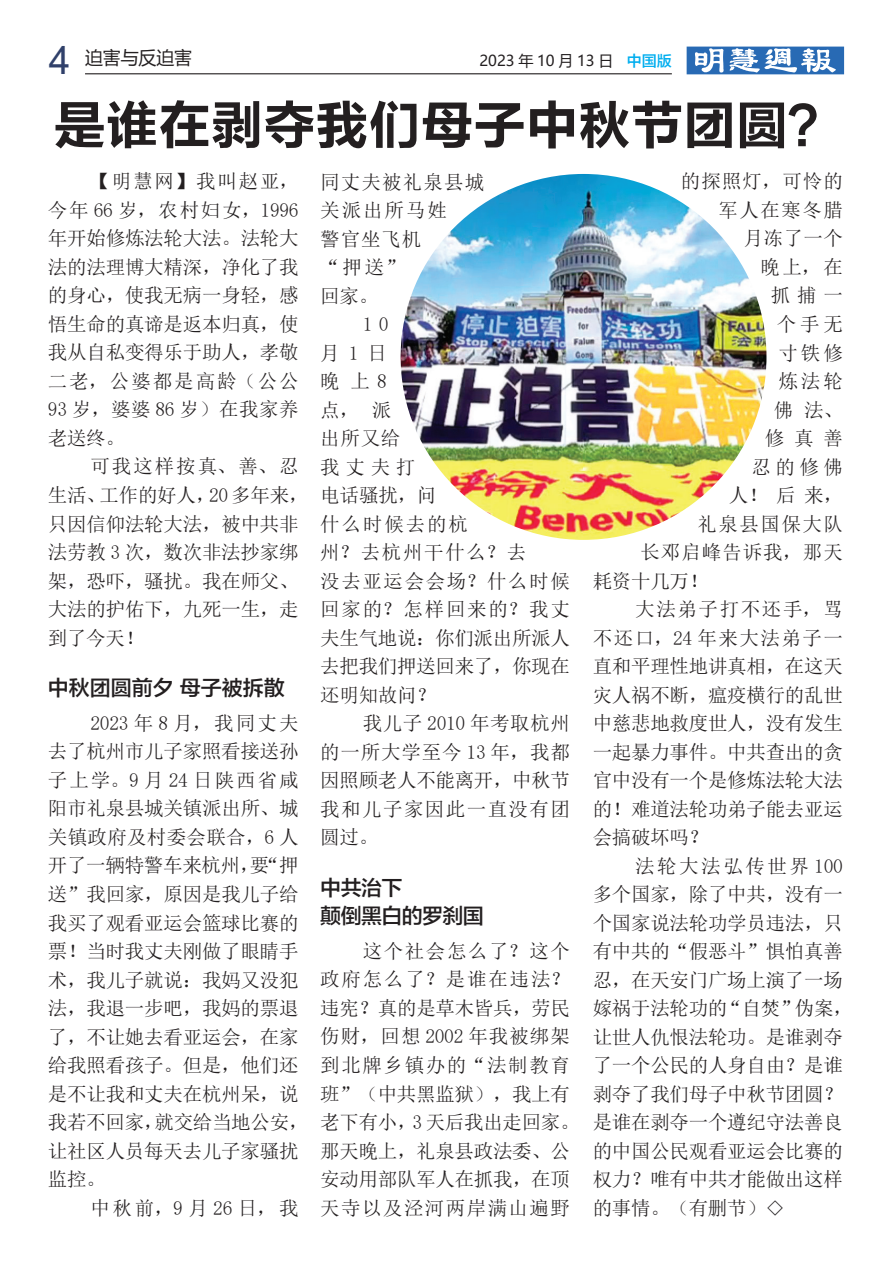
<style>
.page{position:relative;width:893px;height:1263px;background:#fff}
.page>*{position:absolute;margin:0;border:0;box-sizing:border-box;transform-origin:0 0}
.t1{font:52.5px "FZLTCHK GBK1 0";color:#231f20}
.t2{font:21px/28.5px "FZLTZHK GBK1 0";letter-spacing:-.03em;color:#231f20}
.t3{font:21px "FZLTZHK GBK1 0";color:#231f20}
.t4{font:19.5px/28.5px "N Sim Sun";letter-spacing:-.01em;color:#231f20}
.t5{font:19.5px "N Sim Sun";letter-spacing:.075em;color:#231f20}
.t6{font:19.5px "N Sim Sun";letter-spacing:.04em;color:#231f20}
.t7{font:19.5px "N Sim Sun";letter-spacing:.08em;color:#231f20}
.t8{font:19.5px "N Sim Sun";letter-spacing:.09em;color:#231f20}
.t9{font:19.5px "N Sim Sun";letter-spacing:.03em;color:#231f20}
.t10{font:19.5px "N Sim Sun";letter-spacing:.13em;color:#231f20}
.t11{font:19.5px "N Sim Sun";letter-spacing:.05em;color:#231f20}
.t12{font:19.5px "N Sim Sun";letter-spacing:.085em;color:#231f20}
.t13{font:19.5px "N Sim Sun";letter-spacing:.06em;color:#231f20}
.t14{font:19.5px "N Sim Sun";letter-spacing:.095em;color:#231f20}
.t15{font:18px "Microsoft Ya Hei";letter-spacing:-.01em;color:#231f20}
.t16{font:15px "Microsoft Ya Hei";color:#231f20}
.s1{font-family:"Arial";font-size:39px;color:#30406a}
.s2{font-family:"FZLTZHK GBK1 0";color:#00aeef}
</style>
<div class="page">
<hr style="left:85px;top:73px;width:587px;height:1px;background:#231f20">
<svg style="left:687px;top:47px;width:157px;height:27px"></svg>
<img style="left:401px;top:174px;width:365px;height:366px;border-radius:183px">
<p class="t15" style="left:49px;top:46px;width:145px"><span class="s1">4</span> 迫害与反迫害</p>
<p class="t16" style="left:479px;top:50px;width:194px">2023 年 10 月 13 日 <span class="s2">中国版</span></p>
<h1 class="t1" style="left:53px;top:96px;width:789px">是谁在剥夺我们母子中秋节团圆？</h1>
<p class="t4" style="left:48px;top:167px;width:252px;text-align:justify;text-indent:43px">【明慧网】我叫赵亚，今年 66 岁，农村妇女，1996年开始修炼法轮大法。法轮大法的法理博大精深，净化了我的身心，使我无病一身轻，感悟生命的真谛是返本归真，使我从自私变得乐于助人，孝敬二老，公婆都是高龄（公公93 岁，婆婆 86 岁）在我家养老送终。</p>
<p class="t4" style="left:48px;top:452px;width:262px;text-indent:43px">可我这样按真、善、忍生活、工作的好人，20 多年来，只因信仰法轮大法，被中共非法劳教 3 次，数次非法抄家绑架，恐吓，骚扰。我在师父、大法的护佑下，九死一生，走到了今天！</p>
<p class="t3" style="left:48px;top:676px;width:238px">中秋团圆前夕 母子被拆散</p>
<p class="t4" style="left:48px;top:709px;width:262px;text-indent:43px">2023 年 8 月，我同丈夫去了杭州市儿子家照看接送孙子上学。9 月 24 日陕西省咸阳市礼泉县城关镇派出所、城关镇政府及村委会联合，6 人开了一辆特警车来杭州，要“押送”我回家，原因是我儿子给我买了观看亚运会篮球比赛的票！当时我丈夫刚做了眼睛手术，我儿子就说：我妈又没犯法，我退一步吧，我妈的票退了，不让她去看亚运会，在家给我照看孩子。但是，他们还是不让我和丈夫在杭州呆，说我若不回家，就交给当地公安，让社区人员每天去儿子家骚扰监控。</p>
<p class="t4" style="left:90px;top:1193px;width:210px">中秋前，9 月 26 日，我</p>
<p class="t13" style="left:320px;top:172px;width:166px">同丈夫被礼泉县城</p>
<p class="t4" style="left:320px;top:196px;width:128px">关派出所马姓</p>
<p class="t4" style="left:320px;top:224px;width:103px">警官坐飞机</p>
<p class="t4" style="left:320px;top:253px;width:86px">“押送”</p>
<p class="t4" style="left:320px;top:281px;width:59px">回家。</p>
<p class="t4" style="left:363px;top:310px;width:27px">1 0</p>
<p class="t4" style="left:320px;top:338px;width:68px">月1日</p>
<p class="t4" style="left:320px;top:367px;width:68px">晚上8</p>
<p class="t4" style="left:320px;top:395px;width:73px">点， 派</p>
<p class="t4" style="left:320px;top:424px;width:82px">出所又给</p>
<p class="t4" style="left:320px;top:452px;width:97px">我丈夫打</p>
<p class="t4" style="left:320px;top:481px;width:118px">电话骚扰，问</p>
<p class="t14" style="left:320px;top:514px;width:149px">什么时候去的杭</p>
<p class="t4" style="left:320px;top:538px;width:208px">州？去杭州干什么？去</p>
<p class="t7" style="left:320px;top:571px;width:251px">没去亚运会会场？什么时候</p>
<p class="t8" style="left:320px;top:599px;width:251px">回家的？怎样回来的？我丈</p>
<p class="t4" style="left:320px;top:623px;width:251px">夫生气地说：你们派出所派人</p>
<p class="t4" style="left:320px;top:652px;width:251px">去把我们押送回来了，你现在</p>
<p class="t4" style="left:320px;top:680px;width:117px">还明知故问？</p>
<p class="t9" style="left:363px;top:713px;width:209px">我儿子 2010 年考取杭州</p>
<p class="t6" style="left:320px;top:742px;width:251px">的一所大学至今 13 年，我都</p>
<p class="t4" style="left:320px;top:766px;width:251px">因照顾老人不能离开，中秋节</p>
<p class="t5" style="left:320px;top:799px;width:251px">我和儿子家因此一直没有团</p>
<p class="t4" style="left:320px;top:823px;width:59px">圆过。</p>
<p class="t2" style="left:320px;top:874px;width:165px">中共治下<br>颠倒黑白的罗刹国</p>
<p class="t4" style="left:320px;top:937px;width:261px;text-indent:43px">这个社会怎么了？这个政府怎么了？是谁在违法？违宪？真的是草木皆兵，劳民伤财，回想 2002 年我被绑架到北牌乡镇办的“法制教育班”（中共黑监狱），我上有老下有小，3 天后我出走回家。那天晚上，礼泉县政法委、公安动用部队军人在抓我，在顶天寺以及泾河两岸满山遍野</p>
<p class="t4" style="left:681px;top:167px;width:164px">的探照灯，可怜的</p>
<p class="t4" style="left:718px;top:196px;width:126px">军人在寒冬腊</p>
<p class="t4" style="left:744px;top:224px;width:100px">月冻了一个</p>
<p class="t4" style="left:760px;top:253px;width:84px">晚上，在</p>
<p class="t4" style="left:771px;top:281px;width:73px">抓捕一</p>
<p class="t4" style="left:777px;top:310px;width:67px">个手无</p>
<p class="t4" style="left:778px;top:338px;width:66px">寸铁修</p>
<p class="t4" style="left:778px;top:367px;width:66px">炼法轮</p>
<p class="t4" style="left:774px;top:395px;width:71px">佛法、</p>
<p class="t4" style="left:765px;top:424px;width:79px">修真善</p>
<p class="t4" style="left:751px;top:452px;width:93px">忍的修佛</p>
<p class="t4" style="left:729px;top:481px;width:116px">人！后来，</p>
<p class="t5" style="left:697px;top:514px;width:147px">礼泉县国保大队</p>
<p class="t11" style="left:640px;top:542px;width:204px">长邓启峰告诉我，那天</p>
<p class="t4" style="left:593px;top:566px;width:117px">耗资十几万！</p>
<p class="t12" style="left:635px;top:599px;width:209px">大法弟子打不还手，骂</p>
<p class="t5" style="left:593px;top:628px;width:252px">不还口，24 年来大法弟子一</p>
<p class="t4" style="left:593px;top:652px;width:252px">直和平理性地讲真相，在这天</p>
<p class="t4" style="left:593px;top:680px;width:252px">灾人祸不断，瘟疫横行的乱世</p>
<p class="t4" style="left:593px;top:709px;width:252px">中慈悲地救度世人，没有发生</p>
<p class="t4" style="left:593px;top:737px;width:252px">一起暴力事件。中共查出的贪</p>
<p class="t4" style="left:593px;top:766px;width:252px">官中没有一个是修炼法轮大法</p>
<p class="t4" style="left:593px;top:794px;width:252px">的！难道法轮功弟子能去亚运</p>
<p class="t4" style="left:593px;top:823px;width:117px">会搞破坏吗？</p>
<p class="t10" style="left:635px;top:856px;width:209px">法轮大法弘传世界 100</p>
<p class="t4" style="left:593px;top:880px;width:252px">多个国家，除了中共，没有一</p>
<p class="t4" style="left:593px;top:908px;width:252px">个国家说法轮功学员违法，只</p>
<p class="t4" style="left:593px;top:937px;width:252px">有中共的“假恶斗”惧怕真善</p>
<p class="t4" style="left:593px;top:965px;width:252px">忍，在天安门广场上演了一场</p>
<p class="t4" style="left:593px;top:994px;width:261px">嫁祸于法轮功的“自焚”伪案，</p>
<p class="t4" style="left:593px;top:1022px;width:252px">让世人仇恨法轮功。是谁剥夺</p>
<p class="t4" style="left:593px;top:1051px;width:252px">了一个公民的人身自由？是谁</p>
<p class="t4" style="left:593px;top:1079px;width:252px">剥夺了我们母子中秋节团圆？</p>
<p class="t4" style="left:593px;top:1108px;width:252px">是谁在剥夺一个遵纪守法善良</p>
<p class="t4" style="left:593px;top:1136px;width:252px">的中国公民观看亚运会比赛的</p>
<p class="t4" style="left:593px;top:1165px;width:252px">权力？唯有中共才能做出这样</p>
<p class="t4" style="left:593px;top:1193px;width:194px">的事情。（有删节）◇</p>
</div>
